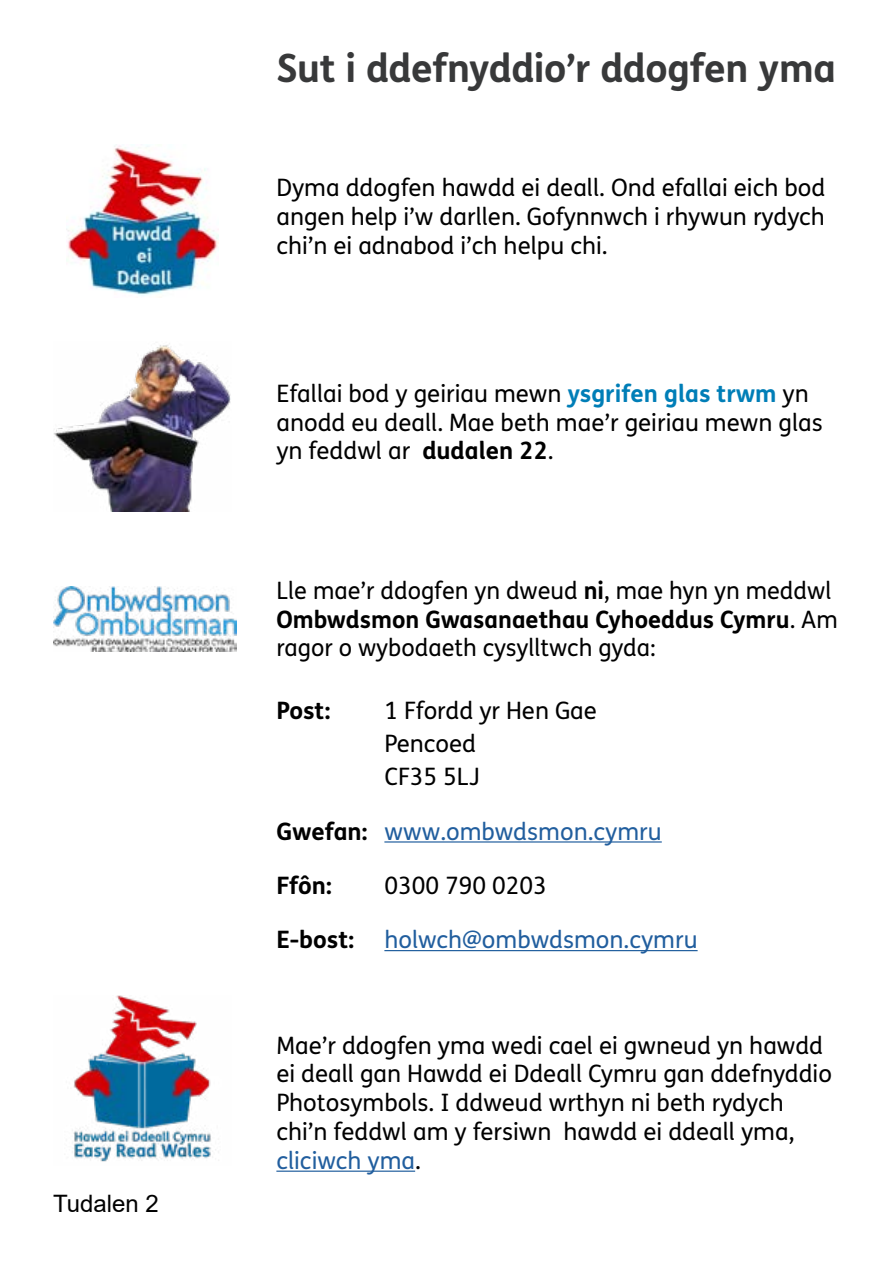
<style>
.page{position:relative;width:893px;height:1263px;background:#fff}
.page>*{position:absolute;margin:0;border:0;box-sizing:border-box;transform-origin:0 0}
.t1{font:700 39px "FS Me Pro";letter-spacing:-.015em;color:#38393a}
.Bodytext{font:24px/28.8px "FS Me Pro";color:#000}
.Bodytext-2{font:24px "FS Me Pro";color:#215e9e}
.Bodytext-3{font:700 24px "FS Me Pro";color:#000}
.t2{font:24px "Arial";color:#000}
.s1{font-weight:700;color:#007eb7}
.s2{font-weight:700}
.s3{font-weight:700;color:#000}
.s4{color:#215e9e}
</style>
<div class="page">
<hr style="left:384px;top:841px;width:278px;height:1px;background:#215e9e">
<hr style="left:384px;top:950px;width:314px;height:1px;background:#215e9e">
<hr style="left:276px;top:1170px;width:139px;height:2px;background:#215e9e">
<img style="left:73px;top:995px;width:143px;height:167px">
<img style="left:66px;top:145px;width:153px;height:151px">
<img style="left:53px;top:343px;width:178px;height:168px">
<img style="left:53px;top:586px;width:183px;height:65px">
<p class="t2" style="left:53px;top:1187px;width:107px">Tudalen 2</p>
<h2 class="t1" style="left:276px;top:38px;width:561px">Sut i ddefnyddio’r ddogfen yma</h2>
<p class="Bodytext" style="left:276px;top:173px;width:550px;text-align:justify">Dyma ddogfen hawdd ei deall. Ond efallai eich bod angen help i’w darllen. Gofynnwch i rhywun rydych chi’n ei adnabod i’ch helpu chi.</p>
<p class="Bodytext" style="left:276px;top:378px;width:548px">Efallai bod y geiriau mewn <span class="s1">ysgrifen glas trwm</span> yn anodd eu deall. Mae beth mae’r geiriau mewn glas yn feddwl ar <span class="s2">dudalen 22</span>.</p>
<p class="Bodytext" style="left:276px;top:575px;width:563px">Lle mae’r ddogfen yn dweud <span class="s2">ni</span>, mae hyn yn meddwl<br><span class="s2">Ombwdsmon Gwasanaethau Cyhoeddus Cymru</span>. Am ragor o wybodaeth cysylltwch gyda:</p>
<p class="Bodytext-3" style="left:276px;top:692px;width:56px">Post:</p>
<p class="Bodytext" style="left:384px;top:696px;width:214px">1 Ffordd yr Hen Gae</p>
<p class="Bodytext" style="left:384px;top:729px;width:93px">Pencoed</p>
<p class="Bodytext" style="left:384px;top:762px;width:97px">CF35 5LJ</p>
<p class="Bodytext-2" style="left:276px;top:815px;width:387px"><span class="s3">Gwefan:</span> www.ombwdsmon.cymru</p>
<p class="Bodytext-3" style="left:276px;top:867px;width:57px">Ffôn:</p>
<p class="Bodytext" style="left:384px;top:871px;width:164px">0300 790 0203</p>
<p class="Bodytext-3" style="left:276px;top:921px;width:79px">E-bost:</p>
<p class="Bodytext-2" style="left:384px;top:923px;width:315px">holwch@ombwdsmon.cymru</p>
<p class="Bodytext" style="left:276px;top:1030px;width:557px">Mae’r ddogfen yma wedi cael ei gwneud yn hawdd ei deall gan Hawdd ei Ddeall Cymru gan ddefnyddio Photosymbols. I ddweud wrthyn ni beth rydych chi’n feddwl am y fersiwn hawdd ei ddeall yma, <span class="s4">cliciwch yma</span>.</p>
</div>
